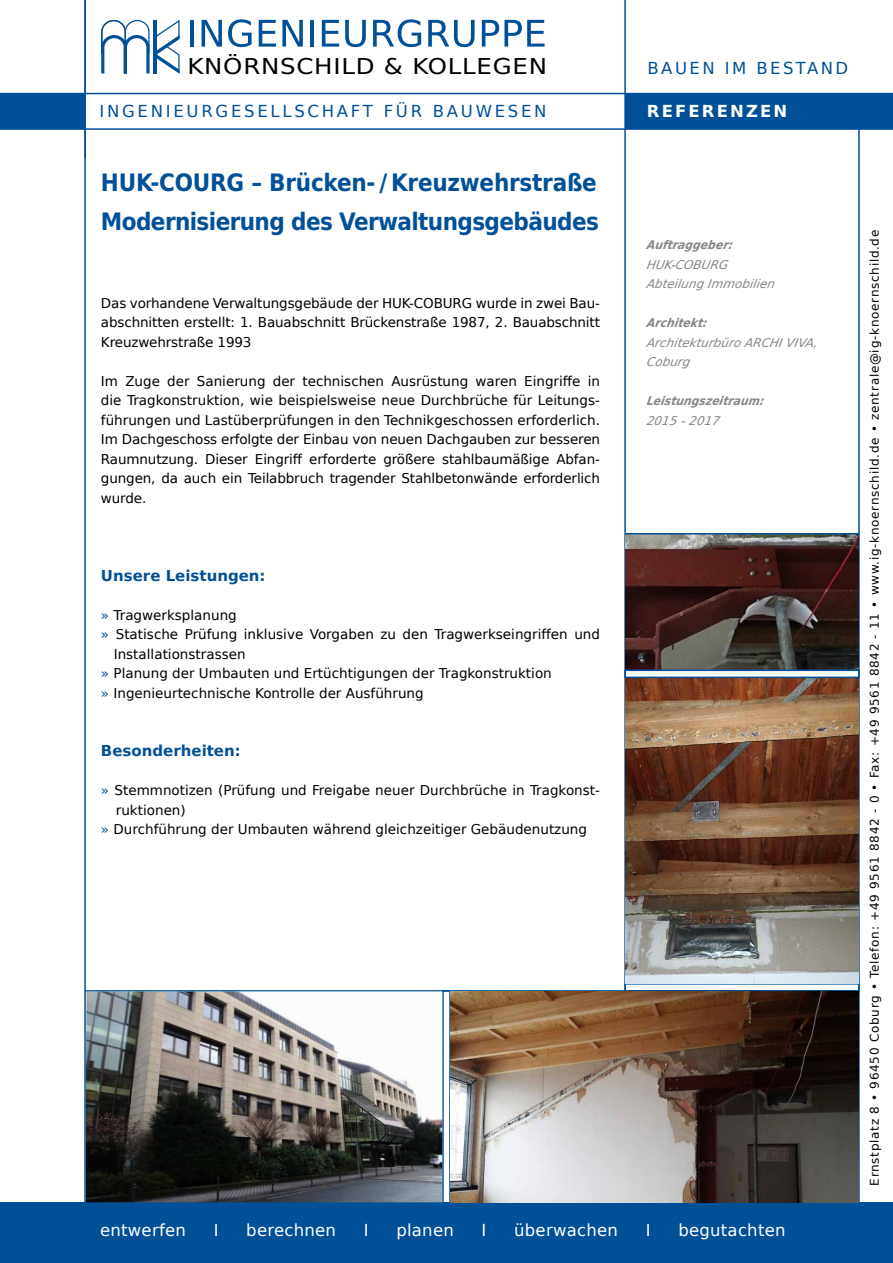
<style>
.page{position:relative;width:893px;height:1263px;background:#fff}
.page>*{position:absolute;margin:0;border:0;box-sizing:border-box;transform-origin:0 0}
.t1{font:700 24px/39px "DejaVu Sans Condensed";letter-spacing:-.025em;color:#005098}
.t2{font:21.9px "DejaVu Sans";letter-spacing:.03em;color:#000;scale:1.12 1}
.t3{font:16.5px "DejaVu Sans";letter-spacing:.015em;color:#fff}
.t4{font:16.5px "DejaVu Sans";letter-spacing:.165em;color:#005098}
.t5{font:16.5px "DejaVu Sans";letter-spacing:.145em;color:#005098}
.t6{font:700 16.5px "DejaVu Sans";letter-spacing:.13em;color:#fff}
.t7{font:700 15px "DejaVu Sans";color:#005098}
.t8{font:13.5px/19.5px "DejaVu Sans";color:#000;text-align:justify}
.t9{font:12px "DejaVu Sans";letter-spacing:.06em;color:#000}
.t10{font:italic 12px/19.5px "DejaVu Sans";color:#878787}
.t11{font:italic 700 12px "DejaVu Sans Condensed";color:#878787}
.s1{color:#005098}
</style>
<div class="page">
<hr style="left:84px;top:0;width:2px;height:1230px;background:#005098">
<div style="left:625px;top:94px;width:268px;height:35px;background:#005098"></div>
<hr style="left:85px;top:990px;width:774px;height:2px;background:#005098">
<hr style="left:0;top:93px;width:893px;height:1px;background:#005098">
<hr style="left:0;top:128px;width:893px;height:2px;background:#005098">
<div style="left:0;top:1202px;width:893px;height:61px;background:#005098"></div>
<hr style="left:624px;top:0;width:2px;height:991px;background:#005098">
<hr style="left:858px;top:129px;width:2px;height:1082px;background:#005098">
<div style="left:624px;top:983px;width:236px;height:9px;border:2px solid #005098"></div>
<div style="left:0;top:94px;width:85px;height:35px;background:#005098"></div>
<svg style="left:101px;top:19px;width:79px;height:55px"></svg>
<hr style="left:190px;top:20px;width:4px;height:27px;background:#005098">
<svg style="left:202px;top:20px;width:20px;height:27px"></svg>
<svg style="left:228px;top:19px;width:24px;height:28px"></svg>
<svg style="left:259px;top:20px;width:17px;height:27px"></svg>
<svg style="left:282px;top:20px;width:21px;height:27px"></svg>
<hr style="left:310px;top:20px;width:4px;height:27px;background:#005098">
<svg style="left:322px;top:20px;width:17px;height:27px"></svg>
<svg style="left:345px;top:20px;width:21px;height:27px"></svg>
<svg style="left:373px;top:19px;width:48px;height:28px"></svg>
<svg style="left:428px;top:20px;width:47px;height:27px"></svg>
<svg style="left:482px;top:20px;width:63px;height:27px"></svg>
<img style="left:86px;top:991px;width:356px;height:211px">
<img style="left:626px;top:678px;width:232px;height:305px">
<img style="left:626px;top:534px;width:232px;height:135px">
<hr style="left:625px;top:533px;width:234px;height:1px;background:#005098">
<div style="left:624px;top:669px;width:236px;height:9px;border:2px solid #005098"></div>
<img style="left:451px;top:991px;width:407px;height:211px">
<h2 class="t2" style="left:187px;top:49px;width:323px">KNÖRNSCHILD &amp; KOLLEGEN</h2>
<p class="t4" style="left:99px;top:98px;width:449px">INGENIEURGESELLSCHAFT FÜR BAUWESEN</p>
<h1 class="t1" style="left:101px;top:162px;width:499px">HUK-COURG – Brücken- / Kreuzwehrstraße<br>Modernisierung des Verwaltungsgebäudes</h1>
<p class="t8" style="left:101px;top:293px;width:501px">Das vorhandene Verwaltungsgebäude der HUK-COBURG wurde in zwei Bau&shy;abschnitten erstellt: 1. Bauabschnitt Brückenstraße 1987, 2. Bauabschnitt Kreuzwehrstraße 1993</p>
<p class="t8" style="left:101px;top:371px;width:501px">Im Zuge der Sanierung der technischen Ausrüstung waren Eingriffe in die Tragkonstruktion, wie beispielsweise neue Durchbrüche für Leitungs&shy;führungen und Lastüberprüfungen in den Technikgeschossen erforderlich.<br>Im Dachgeschoss erfolgte der Einbau von neuen Dachgauben zur besseren Raumnutzung. Dieser Eingriff erforderte größere stahlbaumäßige Abfan&shy;gungen, da auch ein Teilabbruch tragender Stahlbetonwände erforderlich wurde.</p>
<p class="t7" style="left:101px;top:563px;width:166px">Unsere Leistungen:</p>
<p class="t8" style="left:101px;top:605px;width:137px"><span class="s1">»</span> Tragwerksplanung</p>
<p class="t8" style="left:101px;top:625px;width:500px"><span class="s1">»</span> Statische Prüfung inklusive Vorgaben zu den Tragwerkseingriffen und</p>
<p class="t8" style="left:114px;top:644px;width:133px">Installationstrassen</p>
<p class="t8" style="left:101px;top:664px;width:452px"><span class="s1">»</span> Planung der Umbauten und Ertüchtigungen der Tragkonstruktion</p>
<p class="t8" style="left:101px;top:683px;width:324px"><span class="s1">»</span> Ingenieurtechnische Kontrolle der Ausführung</p>
<p class="t7" style="left:101px;top:739px;width:141px">Besonderheiten:</p>
<p class="t8" style="left:101px;top:781px;width:500px"><span class="s1">»</span> Stemmnotizen (Prüfung und Freigabe neuer Durchbrüche in Tragkonst-</p>
<p class="t8" style="left:116px;top:800px;width:71px">ruktionen)</p>
<p class="t8" style="left:101px;top:820px;width:488px"><span class="s1">»</span> Durchführung der Umbauten während gleichzeitiger Gebäudenutzung</p>
<p class="t5" style="left:647px;top:54px;width:202px">BAUEN IM BESTAND</p>
<p class="t6" style="left:647px;top:98px;width:142px">REFERENZEN</p>
<p class="t11" style="left:646px;top:236px;width:91px">Auftraggeber:</p>
<p class="t10" style="left:646px;top:254px;width:133px">HUK-COBURG<br>Abteilung Immobilien</p>
<p class="t11" style="left:646px;top:314px;width:65px">Architekt:</p>
<p class="t10" style="left:646px;top:332px;width:175px">A rchitekturbüro ARCHI VIVA,<br>Coburg</p>
<p class="t11" style="left:646px;top:392px;width:122px">Leistungszeitraum:</p>
<p class="t10" style="left:646px;top:410px;width:78px">2015 - 2017</p>
<p class="t3" style="left:100px;top:1217px;width:87px">entwerfen</p>
<p class="t3" style="left:214px;top:1217px;width:6px">I</p>
<p class="t3" style="left:246px;top:1217px;width:91px">berechnen</p>
<p class="t3" style="left:364px;top:1217px;width:6px">I</p>
<p class="t3" style="left:396px;top:1217px;width:59px">planen</p>
<p class="t3" style="left:482px;top:1217px;width:6px">I</p>
<p class="t3" style="left:514px;top:1217px;width:105px">überwachen</p>
<p class="t3" style="left:646px;top:1217px;width:6px">I</p>
<p class="t3" style="left:678px;top:1217px;width:109px">begutachten</p>
<p class="t9" style="left:865px;top:1186px;width:957px;rotate:-90deg">Ernstplatz 8 • 96450 Coburg • Telefon: +49 9561 8842 - 0 • Fax: +49 9561 8842 - 11 • www.ig-knoernschild.de • zentrale@ig-knoernschild.de</p>
</div>
